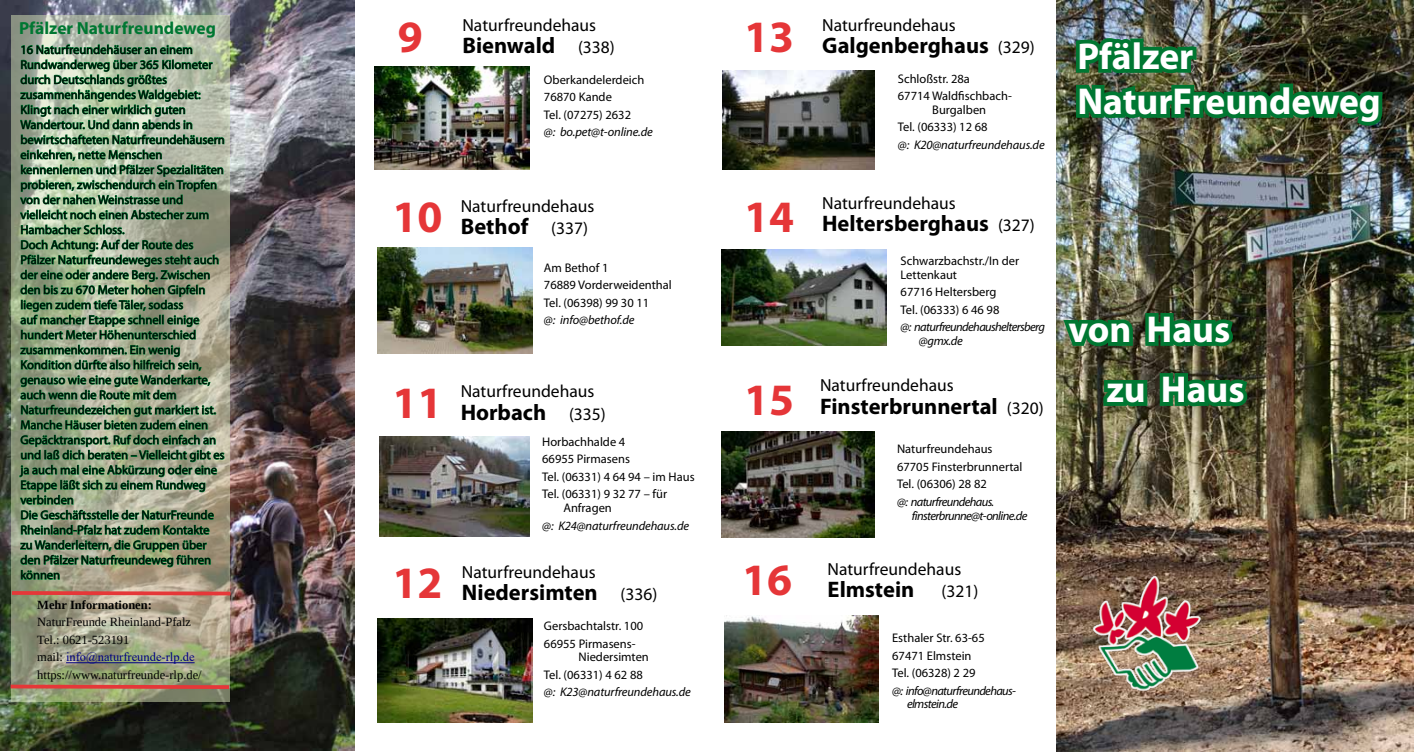
<style>
.page{position:relative;width:1414px;height:752px;background:#fff}
.page>*{position:absolute;margin:0;border:0;box-sizing:border-box;transform-origin:0 0}
.t1{font:700 45px "Myriad Pro";color:#e53638}
.t2{font:700 37.5px/45px "Myriad Pro";color:#fff}
.t3{font:700 22.5px "Myriad Pro";color:#000}
.t4{font:17.5px "Myriad Pro";color:#000}
.t5{font:700 17.5px "Myriad Pro";color:#007732}
.t6{font:12.5px/15px "Myriad Pro";color:#000}
.t7{font:italic 12.5px/13.8px "Myriad Pro";letter-spacing:-.05em;color:#000}
.t8{font:italic 12.5px "Myriad Pro";letter-spacing:-.01em;color:#000}
.t9{font:12.5px/17.5px "Liberation Serif";color:#000}
.t10{font:12.5px "Times New Roman";color:#000084}
.t11{font:700 12.5px "Liberation Serif";color:#000}
.s1{font-weight:400;font-size:17.5px}
.s2{font-family:"Liberation Serif";color:#000}
</style>
<div class="page">
<img style="left:1056px;top:0;width:358px;height:751px">
<img style="left:1072px;top:34px;width:316px;height:95px">
<img style="left:1059px;top:309px;width:178px;height:41px">
<svg style="left:1100px;top:369px;width:151px;height:41px;background:#206231"></svg>
<img style="left:0;top:0;width:354px;height:749px">
<svg style="left:11px;top:15px;width:218px;height:686px;background:#a2a689"></svg>
<hr style="left:66px;top:662px;width:129px;height:1px;background:#000084">
<img style="left:8px;top:33px;width:226px;height:564px">
<svg style="left:7px;top:682px;width:226px;height:8px;background:#b56b57"></svg>
<img style="left:374px;top:66px;width:156px;height:103px">
<img style="left:377px;top:248px;width:155px;height:105px">
<img style="left:380px;top:436px;width:150px;height:100px">
<img style="left:722px;top:70px;width:153px;height:99px">
<img style="left:721px;top:249px;width:165px;height:96px">
<img style="left:721px;top:431px;width:154px;height:106px">
<img style="left:724px;top:615px;width:154px;height:107px">
<img style="left:377px;top:618px;width:155px;height:103px">
<img style="left:1086px;top:572px;width:121px;height:120px">
<h3 class="t4" style="left:462px;top:14px;width:135px">Naturfreundehaus</h3>
<h3 class="t3" style="left:462px;top:31px;width:154px">Bienwald <span class="s1">(338)</span></h3>
<h3 class="t5" style="left:19px;top:17px;width:198px">Pfälzer Naturfreundeweg</h3>
<h1 class="t1" style="left:398px;top:7px;width:26px">9</h1>
<h1 class="t1" style="left:744px;top:7px;width:51px">13</h1>
<p class="t6" style="left:20px;top:42px;width:206px">16 Naturfreundehäuser an einem<br>Rundwanderweg über 365 Kilometer durch Deutschlands größtes zusammenhängendes Waldgebiet:<br>Klingt nach einer wirklich guten<br>Wandertour. Und dann abends in bewirtschafteten Naturfreundehäusern einkehren, nette Menschen kennenlernen und Pfälzer Spezialitäten probieren, zwischendurch ein Tropfen von der nahen Weinstrasse und vielleicht noch einen Abstecher zum<br>Hambacher Schloss.<br>Doch Achtung: Auf der Route des<br>Pfälzer Naturfreundeweges steht auch der eine oder andere Berg. Zwischen den bis zu 670 Meter hohen Gipfeln liegen zudem tiefe Täler, sodass<br>auf mancher Etappe schnell einige hundert Meter Höhenunterschied zusammenkommen. Ein wenig<br>Kondition dürfte also hilfreich sein, genauso wie eine gute Wanderkarte, auch wenn die Route mit dem<br>Naturfreundezeichen gut markiert ist.<br>Manche Häuser bieten zudem einen<br>Gepäcktransport. Ruf doch einfach an und laß dich beraten – Vielleicht gibt es ja auch mal eine Abkürzung oder eine<br>Etappe läßt sich zu einem Rundweg verbinden<br>Die Geschäftsstelle der NaturFreunde<br>Rheinland-Pfalz hat zudem Kontakte zu Wanderleitern, die Gruppen über den Pfälzer Naturfreundeweg führen können</p>
<p class="t11" style="left:37px;top:596px;width:116px">Mehr Informationen:</p>
<p class="t9" style="left:37px;top:613px;width:155px">NaturFreunde Rheinland-Pfalz<br>Tel.: 0621-523191</p>
<p class="t10" style="left:37px;top:648px;width:159px"><span class="s2">mail:</span> info@naturfreunde-rlp.de</p>
<p class="t9" style="left:37px;top:665px;width:166px">https://www.naturfreunde-rlp.de/</p>
<p class="t6" style="left:544px;top:71px;width:102px;line-height:17.5px">Oberkandelerdeich<br>76870 Kande<br>Tel. (07275) 2632</p>
<p class="t8" style="left:544px;top:124px;width:110px">@: bo.pet@t-online.de</p>
<h3 class="t4" style="left:461px;top:195px;width:135px">Naturfreundehaus</h3>
<h3 class="t3" style="left:461px;top:212px;width:129px">Bethof <span class="s1">(337)</span></h3>
<h1 class="t1" style="left:392px;top:188px;width:51px">10</h1>
<h1 class="t1" style="left:744px;top:187px;width:51px">14</h1>
<p class="t6" style="left:544px;top:258px;width:129px;line-height:17.5px">Am Bethof 1<br>76889 Vorderweidenthal<br>Tel. (06398) 99 30 11</p>
<p class="t8" style="left:544px;top:312px;width:92px">@: info@bethof.de</p>
<h3 class="t4" style="left:461px;top:380px;width:135px">Naturfreundehaus</h3>
<h3 class="t3" style="left:461px;top:397px;width:147px">Horbach <span class="s1">(335)</span></h3>
<h1 class="t1" style="left:744px;top:371px;width:51px">15</h1>
<h1 class="t1" style="left:392px;top:373px;width:51px">11</h1>
<p class="t6" style="left:542px;top:432px;width:154px;line-height:17.5px">Horbachhalde 4<br>66955 Pirmasens<br>Tel. (06331) 4 64 94 – im Haus<br>Tel. (06331) 9 32 77 – für</p>
<p class="t6" style="left:563px;top:500px;width:50px">Anfragen</p>
<p class="t8" style="left:542px;top:517px;width:148px">@: K24@naturfreundehaus.de</p>
<h3 class="t4" style="left:462px;top:560px;width:135px">Naturfreundehaus</h3>
<h3 class="t3" style="left:462px;top:577px;width:197px">Niedersimten <span class="s1">(336)</span></h3>
<h1 class="t1" style="left:742px;top:550px;width:51px">16</h1>
<h1 class="t1" style="left:392px;top:553px;width:51px">12</h1>
<p class="t6" style="left:544px;top:616px;width:101px;line-height:17.5px">Gersbachtalstr. 100<br>66955 Pirmasens-</p>
<p class="t6" style="left:544px;top:648px;width:106px;line-height:17.5px;text-indent:34px">Niedersimten<br>Tel. (06331) 4 62 88</p>
<p class="t8" style="left:544px;top:684px;width:148px">@: K23@naturfreundehaus.de</p>
<h3 class="t4" style="left:822px;top:14px;width:135px">Naturfreundehaus</h3>
<h3 class="t3" style="left:822px;top:31px;width:214px">Galgenberghaus <span class="s1">(329)</span></h3>
<p class="t6" style="left:898px;top:69px;width:115px;line-height:17.5px">Schloßstr. 28a<br>67714 Waldfischbach-</p>
<p class="t6" style="left:898px;top:101px;width:91px;line-height:17.5px;text-align:right">Burgalben<br>Tel. (06333) 12 68</p>
<p class="t8" style="left:898px;top:137px;width:148px">@: K20@naturfreundehaus.de</p>
<h3 class="t4" style="left:822px;top:192px;width:135px">Naturfreundehaus</h3>
<h3 class="t3" style="left:822px;top:209px;width:214px">Heltersberghaus <span class="s1">(327)</span></h3>
<p class="t6" style="left:900px;top:253px;width:120px;line-height:13.8px">Schwarzbachstr./In der<br>Lettenkaut</p>
<p class="t6" style="left:900px;top:283px;width:100px;line-height:17.5px">67716 Heltersberg<br>Tel. (06333) 6 46 98</p>
<p class="t7" style="left:919px;top:320px;width:128px;text-indent:-18px">@: naturfreundehausheltersberg @gmx.de</p>
<h3 class="t4" style="left:820px;top:374px;width:135px">Naturfreundehaus</h3>
<h3 class="t3" style="left:820px;top:391px;width:225px">Finsterbrunnertal <span class="s1">(320)</span></h3>
<p class="t6" style="left:897px;top:440px;width:127px;line-height:17.5px">Naturfreundehaus<br>67705 Finsterbrunnertal<br>Tel. (06306) 28 82</p>
<p class="t7" style="left:912px;top:494px;width:117px;text-indent:-15px">@: naturfreundehaus. finsterbrunne@t-online.de</p>
<h3 class="t4" style="left:827px;top:557px;width:135px">Naturfreundehaus</h3>
<h3 class="t3" style="left:827px;top:574px;width:152px">Elmstein <span class="s1">(321)</span></h3>
<p class="t6" style="left:892px;top:628px;width:94px;line-height:17.5px">Esthaler Str. 63-65<br>67471 Elmstein<br>Tel. (06328) 2 29</p>
<p class="t7" style="left:907px;top:683px;width:111px;text-indent:-15px">@: info@naturfreundehaus&shy;elmstein.de</p>
<h2 class="t2" style="left:1077px;top:33px;width:305px">Pfälzer<br>NaturFreundeweg</h2>
<h2 class="t2" style="left:1106px;top:298px;width:140px;line-height:60px;text-indent:-38px">von Haus zu Haus</h2>
</div>
